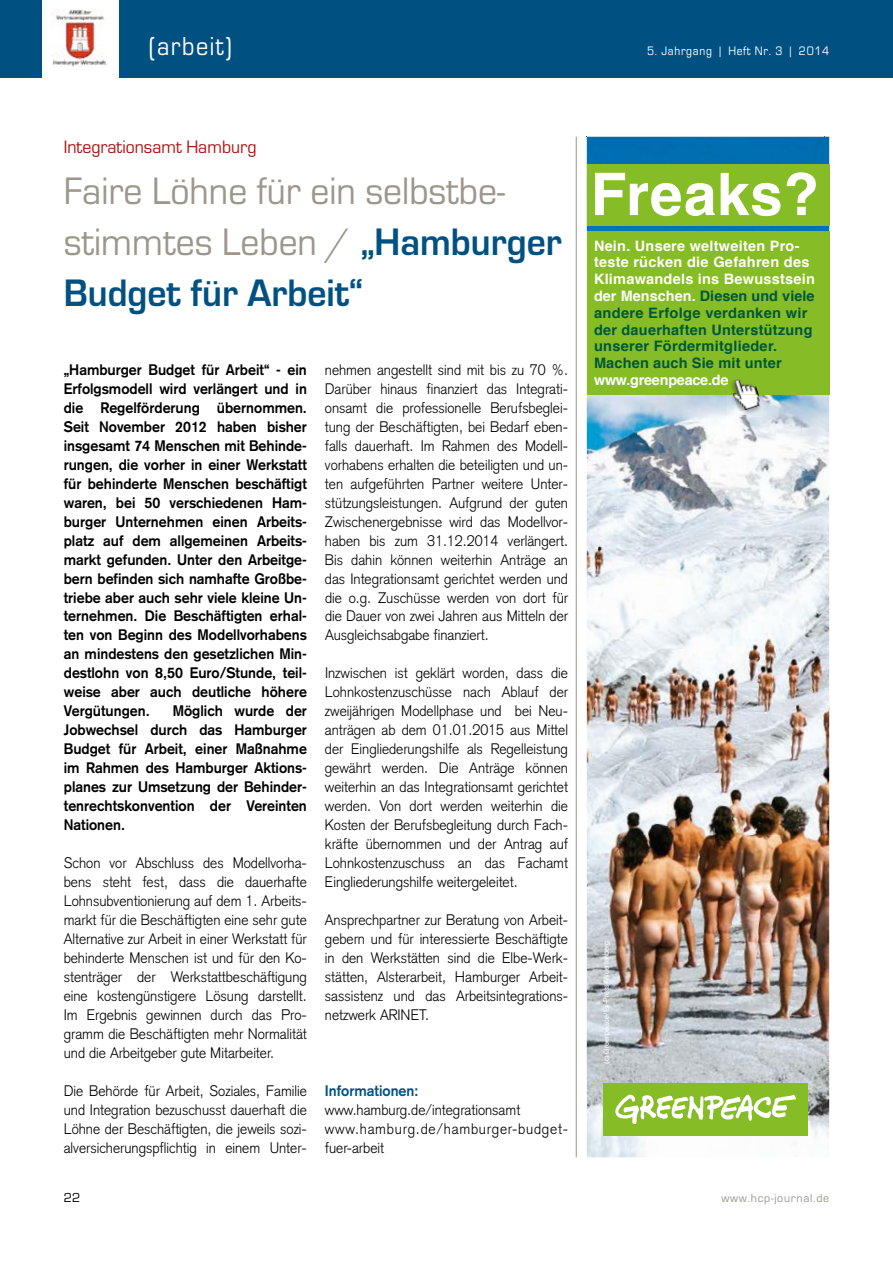
<style>
.page{position:relative;width:893px;height:1263px;background:#fff}
.page>*{position:absolute;margin:0;border:0;box-sizing:border-box;transform-origin:0 0}
.t1{font:700 58.8px "Helvetica";letter-spacing:.005em;color:#fff}
.t2{font:39.75px/51px "Eurostile";color:#9c968b;scale:.95 1}
.t3{font:27px "Eurostile";letter-spacing:.06em;color:#fff;scale:.9 1}
.t4{font:18.75px "Eurostile";color:#ac1410;scale:.95 1}
.t5{font:300 15px/18.9px "Akzidenz Grotesk";color:#000;text-align:justify;scale:.95 1}
.t6{font:700 15px/18.9px "Akzidenz Grotesk";color:#000;text-align:justify;scale:.95 1}
.t7{font:700 15px "Akzidenz Grotesk";color:#005182;scale:.95 1}
.t8{font:700 14.4px/16.8px "Helvetica";letter-spacing:.02em;color:#00573a}
.t9{font:700 14.4px "Helvetica";letter-spacing:-.015em;color:#fff}
.t10{font:13.5px "Eurostile";color:#000}
.t11{font:12.75px "Eurostile";letter-spacing:.06em;color:#fff;scale:.9 1}
.t12{font:12px "Eurostile";letter-spacing:.06em;color:#9c968b}
.t13{font:7.2px "Helvetica";letter-spacing:-.02em;color:#fff}
.s1{font-weight:700;color:#005182}
.s2{color:#fff}
</style>
<div class="page">
<div style="left:0;top:0;width:893px;height:77px;background:#005182"></div>
<div style="left:43px;top:0;width:76px;height:78px;background:#fff"></div>
<img style="left:51px;top:10px;width:56px;height:56px">
<img style="left:587px;top:137px;width:242px;height:1020px">
<div style="left:587px;top:164px;width:242px;height:62px;background:#86bc25"></div>
<div style="left:587px;top:231px;width:242px;height:164px;background:#86bc25"></div>
<img style="left:727px;top:395px;width:35px;height:22px">
<img style="left:733px;top:395px;width:29px;height:17px">
<img style="left:731px;top:379px;width:28px;height:16px">
<div style="left:603px;top:1083px;width:205px;height:53px;background:#86bc25"></div>
<svg style="left:615px;top:1094px;width:181px;height:30px"></svg>
<hr style="left:576px;top:137px;width:1px;height:1020px;background:#9c968b">
<h3 class="t3" style="left:149px;top:31px;width:94px">(arbeit)</h3>
<p class="t11" style="left:647px;top:44px;width:204px">5. Jahrgang | Heft Nr. 3 | 2014</p>
<p class="t4" style="left:64px;top:136px;width:204px">Integrationsamt Hamburg</p>
<h2 class="t2" style="left:64px;top:166px;width:526px">Faire löhne für ein selbstbe&shy;stimmtes leben / <span class="s1">„Hamburger<br>Budget für Arbeit“</span></h2>
<h1 class="t1" style="left:591px;top:147px;width:230px">Freaks?</h1>
<p class="t8" style="left:594px;top:237px;width:222px"><span class="s2">Nein. Unsere weltweiten Pro&shy;teste rücken die Gefahren des<br>Klimawandels ins Bewusstsein der Menschen.</span> Diesen und viele andere Erfolge verdanken wir der dauerhaften Unterstützung unserer Fördermitglieder.<br>Machen auch Sie mit unter</p>
<p class="t9" style="left:594px;top:368px;width:136px">www.greenpeace.de</p>
<p class="t5" style="left:325px;top:360px;width:258px">nehmen angestellt sind mit bis zu 70 %.<br>Darüber hinaus finanziert das Integrati&shy;onsamt die professionelle Berufsbeglei&shy;tung der Beschäftigten, bei Bedarf eben&shy;falls dauerhaft. Im Rahmen des Modell&shy;vorhabens erhalten die beteiligten und un&shy;ten aufgeführten Partner weitere Unter&shy;stützungsleistungen. Aufgrund der guten Zwischenergebnisse wird das Modellvor&shy;haben bis zum 31.12.2014 verlängert.<br>Bis dahin können weiterhin Anträge an das Integrationsamt gerichtet werden und die o.g. Zuschüsse werden von dort für die Dauer von zwei Jahren aus Mitteln der Ausgleichsabgabe finanziert.</p>
<p class="t5" style="left:325px;top:664px;width:257px">Inzwischen ist geklärt worden, dass die Lohnkostenzuschüsse nach Ablauf der zweijährigen Modellphase und bei Neu&shy;anträgen ab dem 01.01.2015 aus Mittel der Eingliederungshilfe als Regelleistung gewährt werden. Die Anträge können weiterhin an das Integrationsamt gerichtet werden. Von dort werden weiterhin die Kosten der Berufsbegleitung durch Fach&shy;kräfte übernommen und der Antrag auf Lohnkostenzuschuss an das Fachamt Eingliederungshilfe weitergeleitet.</p>
<p class="t5" style="left:325px;top:910px;width:257px">Ansprechpartner zur Beratung von Arbeit&shy;gebern und für interessierte Beschäftigte in den Werkstätten sind die Elbe-Werk&shy;stätten, Alsterarbeit, Hamburger Arbeit&shy;sassistenz und das Arbeitsintegrations&shy;netzwerk ARINET.</p>
<p class="t6" style="left:64px;top:360px;width:257px">„Hamburger Budget für Arbeit“ - ein Erfolgsmodell wird verlängert und in die Regelförderung übernommen.<br>Seit November 2012 haben bisher insgesamt 74 Menschen mit Behinde&shy;rungen, die vorher in einer Werkstatt für behinderte Menschen beschäftigt waren, bei 50 verschiedenen Ham&shy;burger Unternehmen einen Arbeits&shy;platz auf dem allgemeinen Arbeits&shy;markt gefunden. Unter den Arbeitge&shy;bern befinden sich namhafte Großbe&shy;triebe aber auch sehr viele kleine Un&shy;ternehmen. Die Beschäftigten erhal&shy;ten von Beginn des Modellvorhabens an mindestens den gesetzlichen Min&shy;destlohn von 8,50 Euro/Stunde, teil&shy;weise aber auch deutliche höhere Vergütungen.</p>
<p class="t6" style="left:64px;top:701px;width:257px;text-indent:109px">Möglich wurde der Jobwechsel durch das Hamburger Budget für Arbeit, einer Maßnahme im Rahmen des Hamburger Aktions&shy;planes zur Umsetzung der Behinder&shy;tenrechtskonvention der Vereinten Nationen.</p>
<p class="t5" style="left:64px;top:854px;width:257px">Schon vor Abschluss des Modellvorha&shy;bens steht fest, dass die dauerhafte Lohnsubventionierung auf dem 1. Arbeits&shy;markt für die Beschäftigten eine sehr gute Alternative zur Arbeit in einer Werkstatt für behinderte Menschen ist und für den Ko&shy;stenträger der Werkstattbeschäftigung eine kostengünstigere Lösung darstellt.<br>Im Ergebnis gewinnen durch das Pro&shy;gramm die Beschäftigten mehr Normalität und die Arbeitgeber gute Mitarbeiter.</p>
<p class="t5" style="left:64px;top:1081px;width:257px">Die Behörde für Arbeit, Soziales, Familie und Integration bezuschusst dauerhaft die Löhne der Beschäftigten, die jeweils sozi&shy;alversicherungspflichtig in einem Unter-</p>
<p class="t13" style="left:601px;top:1063px;width:124px;rotate:-90deg">(c) Greenpeace/Ex-Press/Wuertenberg</p>
<p class="t7" style="left:325px;top:1082px;width:100px">Informationen:</p>
<p class="t5" style="left:325px;top:1100px;width:257px;text-align:left">www.hamburg.de/integrationsamt www.hamburg.de/hamburger-budget&shy;fuer-arbeit</p>
<p class="t10" style="left:64px;top:1190px;width:18px">22</p>
<p class="t12" style="left:721px;top:1191px;width:109px">www.hcp-journal.de</p>
</div>
